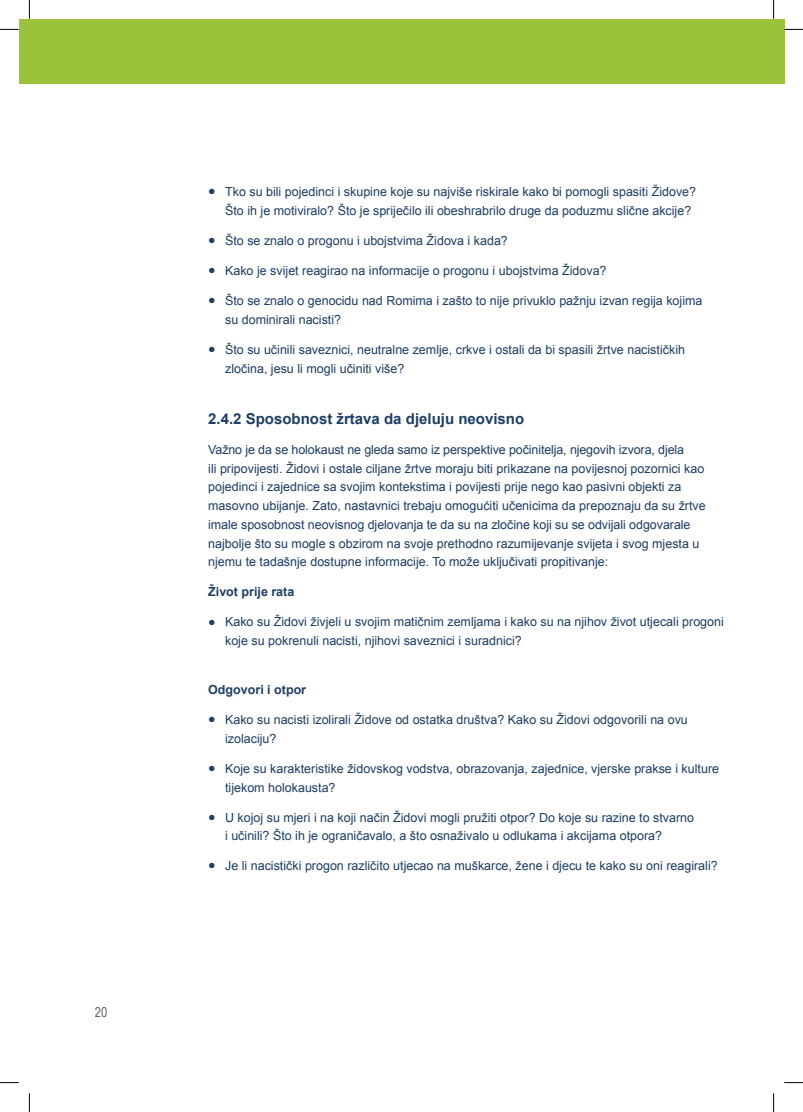
<style>
.page{position:relative;width:803px;height:1112px;background:#fff}
.page>*{position:absolute;margin:0;border:0;box-sizing:border-box;transform-origin:0 0}
.t1{font:700 15px "Arial";color:#1d3e65}
.t2{font:13.75px "Arial Narrow";color:#636366}
.t3{font:12.5px/18.8px "Arial";color:#1d3e65}
.t4{font:700 12.5px "Arial";color:#1d3e65}
</style>
<div class="page">
<div style="left:19px;top:19px;width:765px;height:64px;background:#9ac23b"></div>
<svg style="left:0;top:29px;width:19px;height:1px"></svg>
<svg style="left:784px;top:29px;width:19px;height:1px"></svg>
<svg style="left:0;top:1082px;width:19px;height:1px"></svg>
<svg style="left:784px;top:1082px;width:19px;height:1px"></svg>
<svg style="left:29px;top:0;width:1px;height:19px"></svg>
<svg style="left:29px;top:1093px;width:1px;height:18px"></svg>
<svg style="left:773px;top:0;width:1px;height:19px"></svg>
<svg style="left:773px;top:1093px;width:1px;height:18px"></svg>
<p class="t2" style="left:95px;top:1001px;width:14px">20</p>
<p class="t3" style="left:225px;top:182px;width:472px;text-indent:-17px">● Tko su bili pojedinci i skupine koje su najviše riskirale kako bi pomogli spasiti Židove?<br>Što ih je motiviralo? Što je spriječilo ili obeshrabrilo druge da poduzmu slične akcije?</p>
<p class="t3" style="left:208px;top:231px;width:301px">● Što se znalo o progonu i ubojstvima Židova i kada?</p>
<p class="t3" style="left:208px;top:261px;width:400px">● Kako je svijet reagirao na informacije o progonu i ubojstvima Židova?</p>
<p class="t3" style="left:225px;top:291px;width:479px;text-indent:-17px">● Što se znalo o genocidu nad Romima i zašto to nije privuklo pažnju izvan regija kojima su dominirali nacisti?</p>
<p class="t3" style="left:225px;top:340px;width:461px;text-indent:-17px">● Što su učinili saveznici, neutralne zemlje, crkve i ostali da bi spasili žrtve nacističkih zločina, jesu li mogli učiniti više?</p>
<p class="t1" style="left:208px;top:408px;width:317px">2.4.2 Sposobnost žrtava da djeluju neovisno</p>
<p class="t3" style="left:208px;top:440px;width:499px">Važno je da se holokaust ne gleda samo iz perspektive počinitelja, njegovih izvora, djela<br>ili pripovijesti. Židovi i ostale ciljane žrtve moraju biti prikazane na povijesnoj pozornici kao pojedinci i zajednice sa svojim kontekstima i povijesti prije nego kao pasivni objekti za masovno ubijanje. Zato, nastavnici trebaju omogućiti učenicima da prepoznaju da su žrtve imale sposobnost neovisnog djelovanja te da su na zločine koji su se odvijali odgovarale najbolje što su mogle s obzirom na svoje prethodno razumijevanje svijeta i svog mjesta u njemu te tadašnje dostupne informacije. To može uključivati propitivanje:</p>
<p class="t4" style="left:208px;top:583px;width:88px">Život prije rata</p>
<p class="t3" style="left:225px;top:612px;width:500px;text-indent:-17px">● Kako su Židovi živjeli u svojim matičnim zemljama i kako su na njihov život utjecali progoni koje su pokrenuli nacisti, njihovi saveznici i suradnici?</p>
<p class="t4" style="left:208px;top:681px;width:99px">Odgovori i otpor</p>
<p class="t3" style="left:225px;top:710px;width:464px;text-indent:-17px">● Kako su nacisti izolirali Židove od ostatka društva? Kako su Židovi odgovorili na ovu izolaciju?</p>
<p class="t3" style="left:225px;top:759px;width:495px;text-indent:-17px">● Koje su karakteristike židovskog vodstva, obrazovanja, zajednice, vjerske prakse i kulture tijekom holokausta?</p>
<p class="t3" style="left:225px;top:807px;width:470px;text-indent:-17px">● U kojoj su mjeri i na koji način Židovi mogli pružiti otpor? Do koje su razine to stvarno i učinili? Što ih je ograničavalo, a što osnaživalo u odlukama i akcijama otpora?</p>
<p class="t3" style="left:208px;top:856px;width:511px">● Je li nacistički progon različito utjecao na muškarce, žene i djecu te kako su oni reagirali?</p>
</div>
